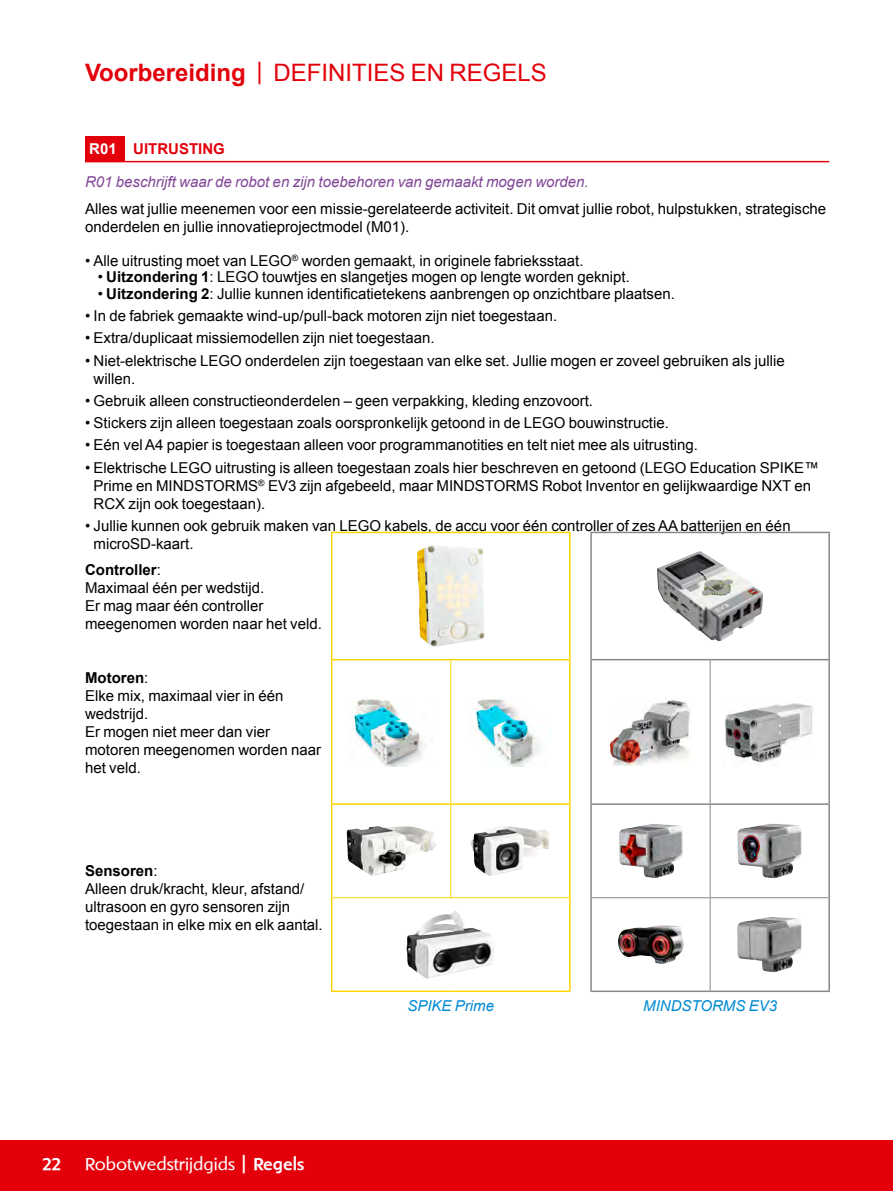
<style>
.page{position:relative;width:893px;height:1191px;background:#fff}
.page>*{position:absolute;margin:0;border:0;box-sizing:border-box;transform-origin:0 0}
.t1{font:24px "Arial";color:#e3000b}
.t2{font:18px "Shinn RR";color:#fff}
.t3{font:500 18px "Shinn RR";color:#fff}
.t4{font:15px/18px "Arial";color:#000}
.t5{font:italic 15px/32.8px "Arial";color:#814796}
.t6{font:italic 15px "Arial";color:#008ad2}
.s1{font-weight:700}
.s2{font-weight:700;font-style:normal;color:#fff}
.s3{font-weight:700;font-style:normal;color:#e3000b}
.s4{font-size:27px}
.s5{font-weight:500}
</style>
<div class="page">
<div style="left:0;top:1140px;width:893px;height:51px;background:#e3000b"></div>
<div style="left:85px;top:136px;width:40px;height:26px;background:#e3000b"></div>
<hr style="left:125px;top:161px;width:704px;height:1px;background:#e3000b">
<hr style="left:331px;top:531px;width:120px;height:2px;background:#ffd400">
<hr style="left:451px;top:531px;width:120px;height:2px;background:#ffd400">
<hr style="left:331px;top:659px;width:120px;height:1px;background:#ffd400">
<hr style="left:451px;top:659px;width:120px;height:1px;background:#ffd400">
<hr style="left:331px;top:803px;width:120px;height:2px;background:#ffd400">
<hr style="left:451px;top:803px;width:120px;height:2px;background:#ffd400">
<hr style="left:331px;top:990px;width:120px;height:2px;background:#ffd400">
<hr style="left:451px;top:990px;width:120px;height:2px;background:#ffd400">
<hr style="left:450px;top:660px;width:1px;height:143px;background:#ffd400">
<hr style="left:450px;top:805px;width:1px;height:92px;background:#ffd400">
<hr style="left:332px;top:897px;width:119px;height:1px;background:#ffd400">
<hr style="left:451px;top:897px;width:118px;height:1px;background:#ffd400">
<hr style="left:331px;top:533px;width:1px;height:126px;background:#ffd400">
<hr style="left:569px;top:533px;width:2px;height:126px;background:#ffd400">
<hr style="left:331px;top:660px;width:1px;height:143px;background:#ffd400">
<hr style="left:569px;top:660px;width:2px;height:143px;background:#ffd400">
<hr style="left:331px;top:805px;width:1px;height:92px;background:#ffd400">
<hr style="left:569px;top:805px;width:2px;height:92px;background:#ffd400">
<hr style="left:331px;top:897px;width:1px;height:93px;background:#ffd400">
<hr style="left:569px;top:897px;width:2px;height:93px;background:#ffd400">
<hr style="left:590px;top:531px;width:120px;height:2px;background:#868786">
<hr style="left:590px;top:533px;width:2px;height:126px;background:#868786">
<hr style="left:710px;top:531px;width:120px;height:2px;background:#868786">
<hr style="left:828px;top:533px;width:2px;height:126px;background:#868786">
<hr style="left:590px;top:659px;width:120px;height:1px;background:#868786">
<hr style="left:590px;top:660px;width:2px;height:143px;background:#868786">
<hr style="left:710px;top:659px;width:120px;height:1px;background:#868786">
<hr style="left:828px;top:660px;width:2px;height:143px;background:#868786">
<hr style="left:590px;top:803px;width:120px;height:2px;background:#868786">
<hr style="left:590px;top:805px;width:2px;height:92px;background:#868786">
<hr style="left:710px;top:803px;width:120px;height:2px;background:#868786">
<hr style="left:828px;top:805px;width:2px;height:92px;background:#868786">
<hr style="left:590px;top:897px;width:2px;height:93px;background:#868786">
<hr style="left:828px;top:897px;width:2px;height:93px;background:#868786">
<hr style="left:590px;top:990px;width:120px;height:2px;background:#868786">
<hr style="left:710px;top:990px;width:120px;height:2px;background:#868786">
<hr style="left:710px;top:660px;width:1px;height:143px;background:#868786">
<hr style="left:710px;top:805px;width:1px;height:92px;background:#868786">
<hr style="left:592px;top:897px;width:118px;height:1px;background:#868786">
<hr style="left:710px;top:897px;width:118px;height:1px;background:#868786">
<hr style="left:710px;top:898px;width:1px;height:92px;background:#868786">
<img style="left:417px;top:545px;width:68px;height:102px">
<img style="left:657px;top:551px;width:106px;height:90px">
<img style="left:352px;top:699px;width:74px;height:67px">
<img style="left:472px;top:699px;width:69px;height:67px">
<img style="left:609px;top:700px;width:82px;height:66px">
<img style="left:725px;top:703px;width:88px;height:63px">
<img style="left:347px;top:826px;width:89px;height:50px">
<img style="left:470px;top:826px;width:80px;height:50px">
<img style="left:619px;top:824px;width:64px;height:54px">
<img style="left:737px;top:823px;width:65px;height:55px">
<img style="left:406px;top:911px;width:88px;height:67px">
<img style="left:618px;top:925px;width:66px;height:39px">
<img style="left:737px;top:917px;width:65px;height:55px">
<h1 class="t1" style="left:85px;top:57px;width:463px"><span class="s1">Voorbereiding</span> | DEFINITIES EN REGELS</h1>
<p class="t5" style="left:85px;top:133px;width:505px"><span class="s2">R01</span> <span class="s3">UITRUSTING<br></span>R01 beschrijft waar de robot en zijn toebehoren van gemaakt mogen worden.</p>
<p class="t4" style="left:85px;top:199px;width:743px">Alles wat jullie meenemen voor een missie-gerelateerde activiteit. Dit omvat jullie robot, hulpstukken, strategische onderdelen en jullie innovatieprojectmodel (M01).</p>
<p class="t4" style="left:85px;top:252px;width:500px">• Alle uitrusting moet van LEGO<sup>®</sup> worden gemaakt, in originele fabrieksstaat.</p>
<p class="t4" style="left:98px;top:268px;width:534px">• <span class="s1">Uitzondering 1</span>: LEGO touwtjes en slangetjes mogen op lengte worden geknipt.</p>
<p class="t4" style="left:98px;top:285px;width:579px">• <span class="s1">Uitzondering 2</span>: Jullie kunnen identificatietekens aanbrengen op onzichtbare plaatsen.</p>
<p class="t4" style="left:85px;top:307px;width:474px">• In de fabriek gemaakte wind-up/pull-back motoren zijn niet toegestaan.</p>
<p class="t4" style="left:85px;top:329px;width:351px">• Extra/duplicaat missiemodellen zijn niet toegestaan.</p>
<p class="t4" style="left:94px;top:351px;width:693px;text-indent:-9px">• Niet-elektrische LEGO onderdelen zijn toegestaan van elke set. Jullie mogen er zoveel gebruiken als jullie willen.</p>
<p class="t4" style="left:85px;top:392px;width:509px">• Gebruik alleen constructieonderdelen – geen verpakking, kleding enzovoort.</p>
<p class="t4" style="left:85px;top:414px;width:585px">• Stickers zijn alleen toegestaan zoals oorspronkelijk getoond in de LEGO bouwinstructie.</p>
<p class="t4" style="left:85px;top:436px;width:614px">• Eén vel A4 papier is toegestaan alleen voor programmanotities en telt niet mee als uitrusting.</p>
<p class="t4" style="left:94px;top:458px;width:727px;text-indent:-9px">• Elektrische LEGO uitrusting is alleen toegestaan zoals hier beschreven en getoond (LEGO Education SPIKE™<br>Prime en MINDSTORMS<sup>®</sup> EV3 zijn afgebeeld, maar MINDSTORMS Robot Inventor en gelijkwaardige NXT en<br>RCX zijn ook toegestaan).</p>
<p class="t4" style="left:94px;top:517px;width:699px;text-indent:-9px">• Jullie kunnen ook gebruik maken van LEGO kabels, de accu voor één controller of zes AA batterijen en één microSD-kaart.</p>
<p class="t4" style="left:85px;top:560px;width:238px"><span class="s1">Controller</span>:<br>Maximaal één per wedstijd.<br>Er mag maar één controller meegenomen worden naar het veld.</p>
<p class="t4" style="left:85px;top:669px;width:237px"><span class="s1">Motoren</span>:<br>Elke mix, maximaal vier in één wedstrijd.<br>Er mogen niet meer dan vier motoren meegenomen worden naar het veld.</p>
<p class="t4" style="left:85px;top:862px;width:239px"><span class="s1">Sensoren</span>:<br>Alleen druk/kracht, kleur, afstand/ ultrasoon en gyro sensoren zijn toegestaan in elke mix en elk aantal.</p>
<p class="t3" style="left:43px;top:1152px;width:20px">22</p>
<p class="t2" style="left:85px;top:1153px;width:221px">Robotwedstrijdgids <span class="s4">I</span> <span class="s5">Regels</span></p>
<p class="t6" style="left:407px;top:995px;width:88px">SPIKE Prime</p>
<p class="t6" style="left:643px;top:995px;width:135px">MINDSTORMS EV3</p>
</div>
